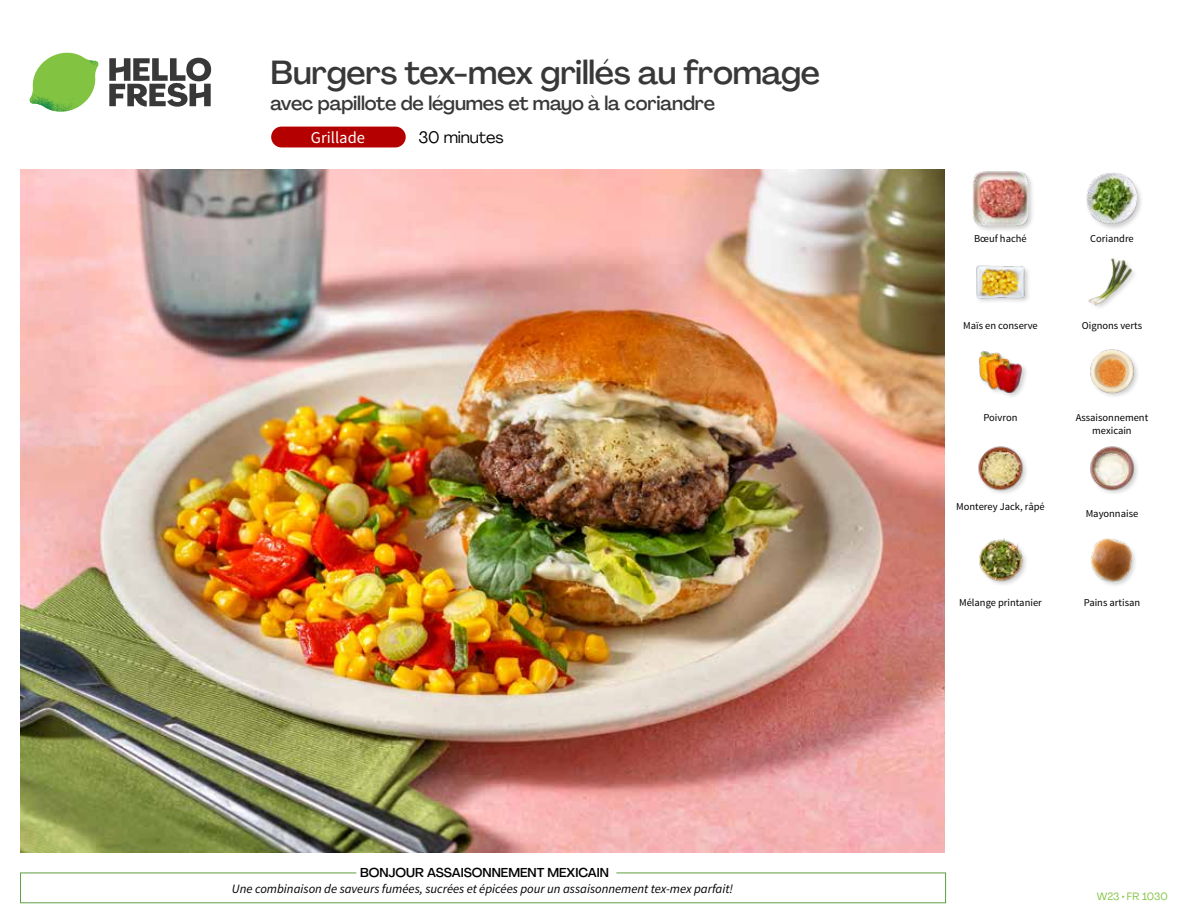
<style>
.page{position:relative;width:1188px;height:918px;background:#fff}
.page>*{position:absolute;margin:0;border:0;box-sizing:border-box;transform-origin:0 0}
.t1{font:500 33px "Agrandir";letter-spacing:-.01em;color:#383839}
.t2{font:500 19.5px "Agrandir";letter-spacing:-.01em;color:#383839}
.t3{font:16.5px "Agrandir";letter-spacing:-.01em;color:#000}
.t4{font:16.5px "Source Sans Pro";color:#fff}
.t5{font:italic 12.75px "Source Sans Pro";color:#000}
.t6{font:500 12.75px "Agrandir";color:#000}
.t7{font:10.5px/13.5px "Source Sans Pro";color:#000;text-align:center}
.t8{font:10.5px "Agrandir";color:#82c341}
</style>
<div class="page">
<svg style="left:109px;top:57px;width:102px;height:50px"></svg>
<svg style="left:34px;top:53px;width:62px;height:40px"></svg>
<img style="left:67px;top:53px;width:32px;height:26px">
<img style="left:33px;top:75px;width:59px;height:11px">
<img style="left:29px;top:79px;width:61px;height:33px">
<img style="left:65px;top:86px;width:27px;height:25px">
<div style="left:20px;top:873px;width:926px;height:30px;border:1px solid #609f43"></div>
<div style="left:356px;top:865px;width:260px;height:15px;background:#fff"></div>
<img style="left:21px;top:170px;width:924px;height:682px">
<div style="left:271px;top:127px;width:135px;height:20px;background:#b40000;border-radius:10px"></div>
<div style="left:1090px;top:538px;width:48px;height:51px;background:#000;opacity:.2"></div>
<img style="left:1091px;top:539px;width:42px;height:42px">
<img style="left:979px;top:538px;width:47px;height:47px">
<img style="left:1090px;top:446px;width:48px;height:48px">
<img style="left:978px;top:446px;width:49px;height:48px">
<img style="left:1090px;top:349px;width:48px;height:48px">
<div style="left:978px;top:350px;width:51px;height:49px;background:#000;opacity:.2"></div>
<img style="left:978px;top:350px;width:45px;height:43px">
<img style="left:1088px;top:258px;width:47px;height:50px">
<div style="left:975px;top:265px;width:56px;height:39px;background:#f9f9f9"></div>
<img style="left:976px;top:265px;width:52px;height:36px">
<div style="left:1085px;top:172px;width:59px;height:59px;background:#000;opacity:.2"></div>
<img style="left:1086px;top:173px;width:51px;height:51px">
<div style="left:972px;top:170px;width:63px;height:63px;background:#000;opacity:.2"></div>
<img style="left:973px;top:171px;width:55px;height:55px">
<h1 class="t1" style="left:271px;top:52px;width:551px">Burgers tex-mex grillés au fromage</h1>
<h2 class="t2" style="left:271px;top:91px;width:446px">avec papillote de légumes et mayo à la coriandre</h2>
<h3 class="t4" style="left:311px;top:128px;width:56px">Grillade</h3>
<h3 class="t3" style="left:418px;top:127px;width:87px">30 minutes</h3>
<p class="t6" style="left:360px;top:864px;width:250px">BONJOUR ASSAISONNEMENT MEXICAIN</p>
<p class="t5" style="left:232px;top:881px;width:503px">Une combinaison de saveurs fumées, sucrées et épicées pour un assaisonnement tex-mex parfait!</p>
<p class="t7" style="left:974px;top:232px;width:54px">Bœuf haché</p>
<p class="t7" style="left:963px;top:319px;width:76px">Maïs en conserve</p>
<p class="t7" style="left:1090px;top:232px;width:45px">Coriandre</p>
<p class="t7" style="left:1082px;top:319px;width:62px">Oignons verts</p>
<p class="t7" style="left:984px;top:411px;width:35px">Poivron</p>
<p class="t7" style="left:956px;top:500px;width:90px">Monterey Jack, râpé</p>
<p class="t7" style="left:1076px;top:411px;width:74px">Assaisonnement mexicain</p>
<p class="t7" style="left:1086px;top:507px;width:54px">Mayonnaise</p>
<p class="t7" style="left:959px;top:596px;width:84px">Mélange printanier</p>
<p class="t7" style="left:1084px;top:596px;width:58px">Pains artisan</p>
<p class="t8" style="left:1097px;top:890px;width:73px">W23 • FR 1030</p>
</div>
